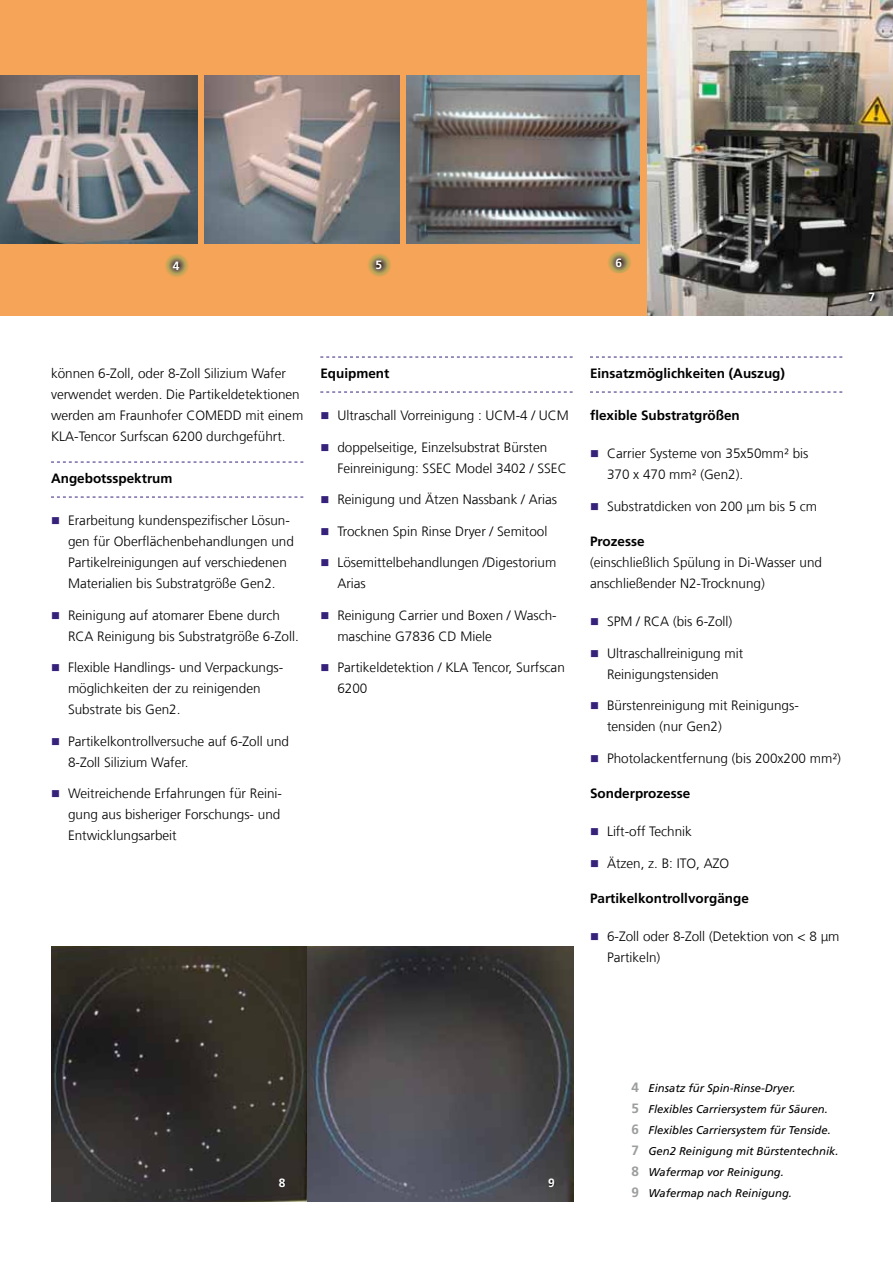
<style>
.page{position:relative;width:893px;height:1263px;background:#fff}
.page>*{position:absolute;margin:0;border:0;box-sizing:border-box;transform-origin:0 0}
.Text{font:300 13.5px/21px "Frutiger LT Com";color:#000}
.Heading_2{font:300 13.5px/21px "Frutiger LT Com";color:#000}
.Heading_2-2{font:700 13.5px "Frutiger LT Com";color:#000}
.Heading_1{font:700 13.5px "Frutiger LT Com";color:#000}
.Number{font:700 12px "Frutiger LT Com";color:#fff}
.t1{font:italic 11.25px "Frutiger LT Com";color:#000}
.s1{font-weight:700}
.s2{font-weight:700;font-style:normal;font-size:13.5px;color:#9c9d9d}
</style>
<div class="page">
<div style="left:0;top:0;width:893px;height:315px;background:#f6a457"></div>
<svg style="left:51px;top:462px;width:252px;height:1px"></svg>
<svg style="left:51px;top:497px;width:252px;height:1px"></svg>
<svg style="left:320px;top:357px;width:253px;height:1px"></svg>
<svg style="left:320px;top:392px;width:253px;height:1px"></svg>
<svg style="left:590px;top:357px;width:252px;height:1px"></svg>
<svg style="left:590px;top:392px;width:252px;height:1px"></svg>
<img style="left:204px;top:75px;width:196px;height:169px">
<img style="left:0;top:75px;width:197px;height:169px">
<img style="left:407px;top:75px;width:233px;height:169px">
<img style="left:648px;top:0;width:245px;height:315px">
<svg style="left:859px;top:285px;width:26px;height:23px"></svg>
<svg style="left:366px;top:252px;width:26px;height:25px"></svg>
<svg style="left:606px;top:251px;width:26px;height:22px"></svg>
<img style="left:51px;top:946px;width:256px;height:255px">
<svg style="left:307px;top:946px;width:266px;height:255px"></svg>
<svg style="left:164px;top:252px;width:25px;height:26px"></svg>
<div style="left:270px;top:1171px;width:25px;height:23px;background:#332e29;border-radius:50%"></div>
<svg style="left:539px;top:1171px;width:25px;height:23px"></svg>
<p class="Number" style="left:173px;top:258px;width:8px">4</p>
<p class="Number" style="left:376px;top:258px;width:8px">5</p>
<p class="Number" style="left:616px;top:255px;width:8px">6</p>
<p class="Text" style="left:51px;top:363px;width:254px">können 6-Zoll, oder 8-Zoll Silizium Wafer verwendet werden. Die Partikeldetektionen werden am Fraunhofer COMEDD mit einem KLA-Tencor Surfscan 6200 durchgeführt.</p>
<p class="Heading_1" style="left:51px;top:470px;width:123px">Angebotsspektrum</p>
<p class="Text" style="left:68px;top:510px;width:227px">Erarbeitung kundenspezifischer Lösun&shy;gen für Oberflächenbehandlungen und Partikelreinigungen auf verschiedenen Materialien bis Substratgröße Gen2.</p>
<p class="Text" style="left:68px;top:604px;width:232px">Reinigung auf atomarer Ebene durch<br>RCA Reinigung bis Substratgröße 6-Zoll.</p>
<p class="Text" style="left:68px;top:657px;width:217px">Flexible Handlings- und Verpackungs&shy;möglichkeiten der zu reinigenden<br>Substrate bis Gen2.</p>
<p class="Text" style="left:68px;top:730px;width:223px">Partikelkontrollversuche auf 6-Zoll und<br>8-Zoll Silizium Wafer.</p>
<p class="Text" style="left:68px;top:783px;width:216px">Weitreichende Erfahrungen für Reini&shy;gung aus bisheriger Forschungs- und<br>Entwicklungsarbeit</p>
<p class="Heading_1" style="left:320px;top:365px;width:71px">Equipment</p>
<p class="Text" style="left:337px;top:405px;width:233px">Ultraschall Vorreinigung : UCM-4 / UCM</p>
<p class="Text" style="left:337px;top:436px;width:231px">doppelseitige, Einzelsubstrat Bürsten<br>Feinreinigung: SSEC Model 3402 / SSEC</p>
<p class="Text" style="left:337px;top:489px;width:221px">Reinigung und Ätzen Nassbank / Arias</p>
<p class="Text" style="left:337px;top:520px;width:212px">Trocknen Spin Rinse Dryer / Semitool</p>
<p class="Text" style="left:337px;top:552px;width:221px">Lösemittelbehandlungen /Digestorium<br>Arias</p>
<p class="Text" style="left:337px;top:604px;width:221px">Reinigung Carrier und Boxen / Wasch&shy;maschine G7836 CD Miele</p>
<p class="Text" style="left:337px;top:657px;width:229px">Partikeldetektion / KLA Tencor, Surfscan<br>6200</p>
<p class="Heading_1" style="left:590px;top:365px;width:197px">Einsatzmöglichkeiten (Auszug)</p>
<p class="Heading_2-2" style="left:590px;top:407px;width:151px">flexible Substratgrößen</p>
<p class="Text" style="left:607px;top:443px;width:203px">Carrier Systeme von 35x50mm² bis<br>370 x 470 mm² (Gen2).</p>
<p class="Text" style="left:607px;top:495px;width:212px">Substratdicken von 200 μm bis 5 cm</p>
<p class="Heading_2" style="left:590px;top:531px;width:234px"><span class="s1">Prozesse<br></span>(einschließlich Spülung in Di-Wasser und anschließender N2-Trocknung)</p>
<p class="Text" style="left:607px;top:611px;width:127px">SPM / RCA (bis 6-Zoll)</p>
<p class="Text" style="left:607px;top:642px;width:138px">Ultraschallreinigung mit<br>Reinigungstensiden</p>
<p class="Text" style="left:607px;top:695px;width:193px">Bürstenreinigung mit Reinigungs&shy;tensiden (nur Gen2)</p>
<p class="Text" style="left:607px;top:747px;width:235px">Photolackentfernung (bis 200x200 mm²)</p>
<p class="Heading_2-2" style="left:590px;top:785px;width:102px">Sonderprozesse</p>
<p class="Text" style="left:607px;top:821px;width:86px">Lift-off Technik</p>
<p class="Text" style="left:607px;top:852px;width:124px">Ätzen, z. B: ITO, AZO</p>
<p class="Heading_2-2" style="left:590px;top:890px;width:160px">Partikelkontrollvorgänge</p>
<p class="Text" style="left:607px;top:926px;width:234px">6-Zoll oder 8-Zoll (Detektion von &lt; 8 μm<br>Partikeln)</p>
<p class="Number" style="left:869px;top:290px;width:8px">7</p>
<p class="Number" style="left:279px;top:1176px;width:8px">8</p>
<p class="Number" style="left:548px;top:1176px;width:8px">9</p>
<p class="t1" style="left:631px;top:1082px;width:166px"><span class="s2">4</span> Einsatz für Spin-Rinse-Dryer.</p>
<p class="t1" style="left:631px;top:1103px;width:198px"><span class="s2">5</span> Flexibles Carriersystem für Säuren.</p>
<p class="t1" style="left:631px;top:1124px;width:201px"><span class="s2">6</span> Flexibles Carriersystem für Tenside.</p>
<p class="t1" style="left:631px;top:1145px;width:209px"><span class="s2">7</span> Gen2 Reinigung mit Bürstentechnik.</p>
<p class="t1" style="left:631px;top:1166px;width:154px"><span class="s2">8</span> Wafermap vor Reinigung.</p>
<p class="t1" style="left:631px;top:1187px;width:162px"><span class="s2">9</span> Wafermap nach Reinigung.</p>
</div>
